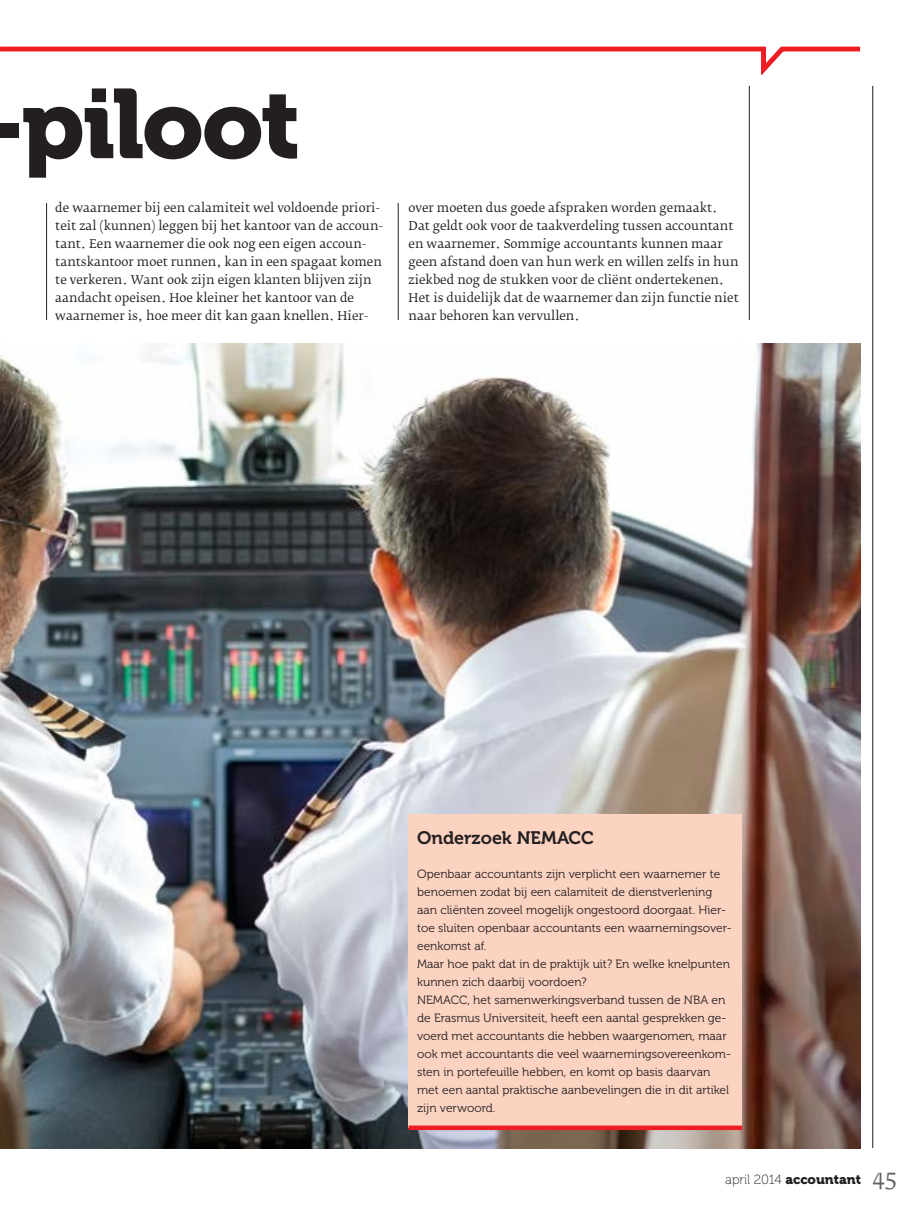
<style>
.page{position:relative;width:915px;height:1212px;background:#fff}
.page>*{position:absolute;margin:0;border:0;box-sizing:border-box;transform-origin:0 0}
.t1{font:97.5px "Museo 900";letter-spacing:-.025em;color:#231f20}
.t2{font:18px "Museo 700";letter-spacing:-.005em;color:#231f20}
.t3{font:13.2px "Museo 900";color:#231f20}
.t4{font:12px/18px "Fedra Serif B Std";color:#231f20}
.t5{font:12px/18px "Museo 300";color:#231f20}
.s1{font-family:"Museo 100"}
.s2{font-family:"Fedra Serif B Std";font-size:22.5px;color:#636366}
</style>
<div class="page">
<img style="left:0;top:343px;width:860px;height:805px">
<hr style="left:398px;top:203px;width:1px;height:117px;background:#231f20">
<hr style="left:46px;top:203px;width:1px;height:117px;background:#231f20">
<hr style="left:748px;top:86px;width:1px;height:234px;background:#231f20">
<hr style="left:872px;top:86px;width:1px;height:1062px;background:#231f20">
<svg style="left:0;top:46px;width:861px;height:29px"></svg>
<div style="left:408px;top:815px;width:334px;height:313px;background:#fcd2c0"></div>
<div style="left:408px;top:1125px;width:334px;height:5px;background:#ee1d23"></div>
<h1 class="t1" style="left:-18px;top:69px;width:319px">-piloot</h1>
<p class="t4" style="left:55px;top:199px;width:329px">de waarnemer bij een calamiteit wel voldoende priori&shy;teit zal (kunnen) leggen bij het kantoor van de accoun&shy;tant. Een waarnemer die ook nog een eigen accoun&shy;tantskantoor moet runnen, kan in een spagaat komen te verkeren. Want ook zijn eigen klanten blijven zijn aandacht opeisen. Hoe kleiner het kantoor van de waarnemer is, hoe meer dit kan gaan knellen. Hier-</p>
<p class="t4" style="left:408px;top:199px;width:331px">over moeten dus goede afspraken worden gemaakt.<br>Dat geldt ook voor de taakverdeling tussen accountant en waarnemer. Sommige accountants kunnen maar geen afstand doen van hun werk en willen zelfs in hun ziekbed nog de stukken voor de cliënt ondertekenen.<br>Het is duidelijk dat de waarnemer dan zijn functie niet naar behoren kan vervullen.</p>
<h2 class="t2" style="left:417px;top:827px;width:178px">Onderzoek NEMACC</h2>
<p class="t5" style="left:417px;top:865px;width:316px">Openbaar accountants zijn verplicht een waarnemer te benoemen zodat bij een calamiteit de dienstverlening aan cliënten zoveel mogelijk ongestoord doorgaat. Hier&shy;toe sluiten openbaar accountants een waarnemingsover&shy;eenkomst af.<br>Maar hoe pakt dat in de praktijk uit? En welke knelpunten kunnen zich daarbij voordoen?<br>NEMACC, het samenwerkingsverband tussen de NBA en de Erasmus Universiteit, heeft een aantal gesprekken ge&shy;voerd met accountants die hebben waargenomen, maar ook met accountants die veel waarnemingsovereenkom&shy;sten in portefeuille hebben, en komt op basis daarvan met een aantal praktische aanbevelingen die in dit artikel zijn verwoord.</p>
<p class="t3" style="left:725px;top:1172px;width:173px"><span class="s1">april 2014</span> accountant <span class="s2">45</span></p>
</div>
